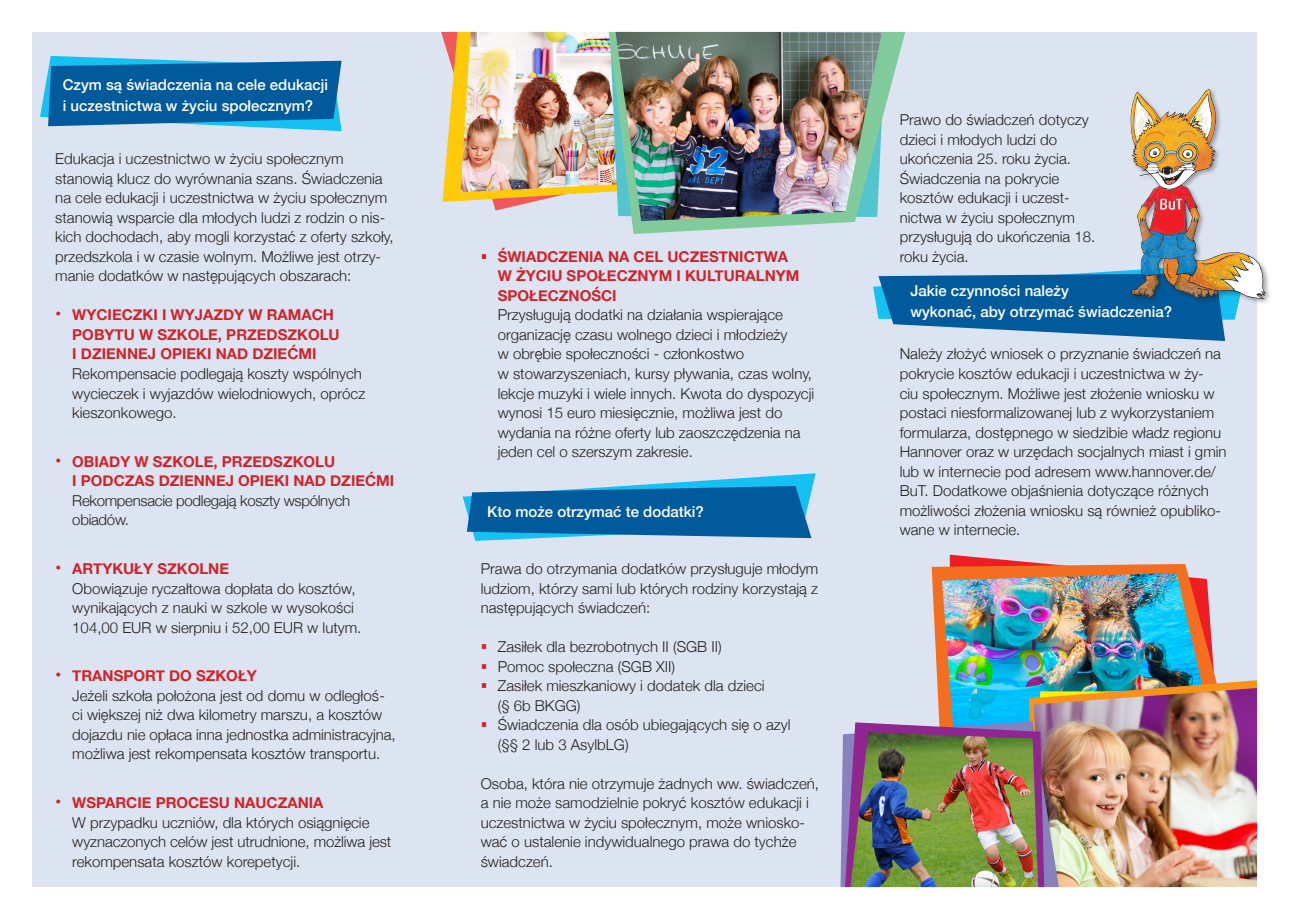
<style>
.page{position:relative;width:1289px;height:919px;background:#fff}
.page>*{position:absolute;margin:0;border:0;box-sizing:border-box;transform-origin:0 0}
.t1{font:300 15px/19.5px "Helvetica Neue";color:#231f20}
.t2{font:700 15px/19.5px "Helvetica Neue";color:#d1232a}
.t3{font:500 15px/21px "Helvetica Neue";color:#fff}
.t4{font:300 15px/19.5px "Helvetica Neue";letter-spacing:-.02em;color:#231f20}
.s1{font-weight:400;font-size:18px}
.s2{font-weight:400;font-size:18px;color:#d1232a}
.s3{font-weight:700;color:#d1232a}
.s4{font-family:"Antenna Cond";font-weight:900;font-size:18px}
.s5{font-family:"Antenna Cond";font-weight:900;font-size:18px;color:#d1232a}
</style>
<div class="page">
<img style="left:32px;top:31px;width:1226px;height:857px">
<svg style="left:40px;top:56px;width:301px;height:75px;background:#2178b1"></svg>
<svg style="left:462px;top:473px;width:353px;height:68px;background:#3a88bb"></svg>
<div style="left:1129px;top:88px;width:142px;height:217px;background:#231f20;opacity:.36"></div>
<svg style="left:873px;top:89px;width:392px;height:252px;background:#acbecd"></svg>
<p class="t3" style="left:63px;top:73px;width:267px">Czym są świadczenia na cele edukacji i uczestnictwa w życiu społecznym?</p>
<p class="t1" style="left:55px;top:148px;width:340px">Edukacja i uczestnictwo w życiu społecznym stanowią klucz do wyrównania szans. Świadczenia na cele edukacji i uczestnictwa w życiu społecznym stanowią wsparcie dla młodych ludzi z rodzin o nis&shy;kich dochodach, aby mogli korzystać z oferty szkoły, przedszkola i w czasie wolnym. Możliwe jest otrzy&shy;manie dodatków w następujących obszarach:</p>
<p class="t2" style="left:72px;top:306px;width:269px;text-indent:-17px"><span class="s1">•</span> WYCIECZKI I WYJAZDY W RAMACH<br>POBYTU W SZKOLE, PRZEDSZKOLU<br>I DZIENNEJ OPIEKI NAD DZIEĆMI</p>
<p class="t1" style="left:72px;top:363px;width:294px">Rekompensacie podlegają koszty wspólnych wycieczek i wyjazdów wielodniowych, oprócz kieszonkowego.</p>
<p class="t2" style="left:72px;top:452px;width:323px;text-indent:-17px"><span class="s1">•</span> OBIADY W SZKOLE, PRZEDSZKOLU<br>I PODCZAS DZIENNEJ OPIEKI NAD DZIEĆMI</p>
<p class="t4" style="left:72px;top:489px;width:279px">Rekompensacie podlegają koszty wspólnych obiadów.</p>
<p class="t1" style="left:72px;top:558px;width:290px;text-indent:-17px"><span class="s2">•</span> <span class="s3">ARTYKUŁY SZKOLNE<br></span>Obowiązuje ryczałtowa dopłata do kosztów, wynikających z nauki w szkole w wysokości 104,00 EUR w sierpniu i 52,00 EUR w lutym.</p>
<p class="t1" style="left:72px;top:665px;width:325px;text-indent:-17px"><span class="s2">•</span> <span class="s3">TRANSPORT DO SZKOŁY<br></span>Jeżeli szkoła położona jest od domu w odległoś&shy;ci większej niż dwa kilometry marszu, a kosztów dojazdu nie opłaca inna jednostka administracyjna, możliwa jest rekompensata kosztów transportu.</p>
<p class="t1" style="left:72px;top:792px;width:320px;text-indent:-17px"><span class="s2">•</span> <span class="s3">WSPARCIE PROCESU NAUCZANIA<br></span>W przypadku uczniów, dla których osiągnięcie wyznaczonych celów jest utrudnione, możliwa jest rekompensata kosztów korepetycji.</p>
<p class="t2" style="left:497px;top:247px;width:303px;text-indent:-17px"><span class="s4">•</span> ŚWIADCZENIA NA CEL UCZESTNICTWA<br>W ŻYCIU SPOŁECZNYM I KULTURALNYM<br>SPOŁECZNOŚCI</p>
<p class="t1" style="left:497px;top:304px;width:318px">Przysługują dodatki na działania wspierające organizację czasu wolnego dzieci i młodzieży<br>w obrębie społeczności - członkostwo<br>w stowarzyszeniach, kursy pływania, czas wolny, lekcje muzyki i wiele innych. Kwota do dyspozycji wynosi 15 euro miesięcznie, możliwa jest do wydania na różne oferty lub zaoszczędzenia na jeden cel o szerszym zakresie.</p>
<p class="t3" style="left:487px;top:500px;width:218px">Kto może otrzymać te dodatki?</p>
<p class="t1" style="left:480px;top:558px;width:339px;text-align:justify">Prawa do otrzymania dodatków przysługuje młodym ludziom, którzy sami lub których rodziny korzystają z następujących świadczeń:</p>
<p class="t1" style="left:480px;top:636px;width:242px"><span class="s5">•</span> Zasiłek dla bezrobotnych II (SGB II)</p>
<p class="t1" style="left:480px;top:655px;width:196px"><span class="s5">•</span> Pomoc społeczna (SGB XII)</p>
<p class="t1" style="left:497px;top:675px;width:268px;text-indent:-17px"><span class="s5">•</span> Zasiłek mieszkaniowy i dodatek dla dzieci (§ 6b BKGG)</p>
<p class="t1" style="left:497px;top:714px;width:294px;text-indent:-17px"><span class="s5">•</span> Świadczenia dla osób ubiegających się o azyl (§§ 2 lub 3 AsylbLG)</p>
<p class="t1" style="left:480px;top:772px;width:340px">Osoba, która nie otrzymuje żadnych ww. świadczeń, a nie może samodzielnie pokryć kosztów edukacji i uczestnictwa w życiu społecznym, może wniosko&shy;wać o ustalenie indywidualnego prawa do tychże świadczeń.</p>
<p class="t1" style="left:899px;top:109px;width:197px">Prawo do świadczeń dotyczy dzieci i młodych ludzi do ukończenia 25. roku życia.<br>Świadczenia na pokrycie kosztów edukacji i uczest&shy;nictwa w życiu społecznym przysługują do ukończenia 18. roku życia.</p>
<p class="t3" style="left:910px;top:279px;width:263px">Jakie czynności należy<br>wykonać, aby otrzymać świadczenia?</p>
<p class="t1" style="left:899px;top:343px;width:328px">Należy złożyć wniosek o przyznanie świadczeń na pokrycie kosztów edukacji i uczestnictwa w ży-<br>ciu społecznym. Możliwe jest złożenie wniosku w postaci niesformalizowanej lub z wykorzystaniem formularza, dostępnego w siedzibie władz regionu Hannover oraz w urzędach socjalnych miast i gmin lub w internecie pod adresem www.hannover.de/ BuT. Dodatkowe objaśnienia dotyczące różnych możliwości złożenia wniosku są również opubliko&shy;wane w internecie.</p>
</div>
